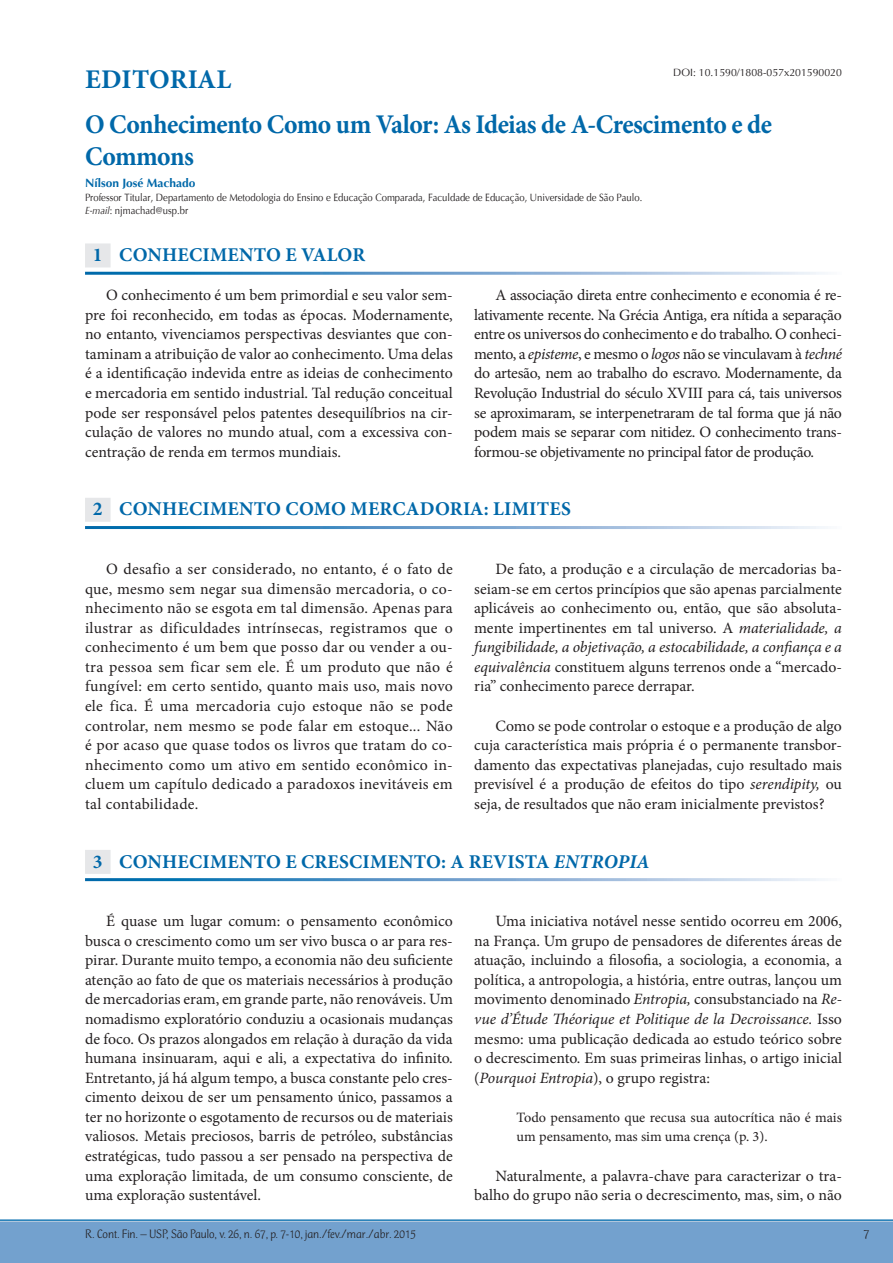
<style>
.page{position:relative;width:893px;height:1263px;background:#fff}
.page>*{position:absolute;margin:0;border:0;box-sizing:border-box;transform-origin:0 0}
.t1{font:700 27px/45.2px "Minion Pro";letter-spacing:-.02em;color:#0068a9}
.t2{font:700 27px "Minion Pro";letter-spacing:-.02em;color:#0068a9;scale:.95 1}
.t3{font:700 19.5px "Minion Pro";letter-spacing:.01em;color:#0068a9}
.t4{font:15.75px/19.5px "Minion Pro";color:#231f20;text-align:justify}
.t5{font:14.25px/19.5px "Minion Pro";color:#231f20}
.t6{font:300 13.5px "CT Mercurius Std";color:#231f20}
.t7{font:300 12.75px "CT Mercurius Std";color:#231f20}
.t8{font:700 12px "Optima";color:#0068a9}
.t9{font:10.5px/13.5px "Optima";color:#231f20;scale:.9 1}
.t10{font:10.5px "Optima";color:#231f20}
.s1{font-style:italic}
</style>
<div class="page">
<div style="left:0;top:1221px;width:892px;height:42px;background:#73a1ce"></div>
<hr style="left:0;top:1219px;width:892px;height:2px;background:#1c7bb7">
<div style="left:85px;top:243px;width:26px;height:24px;background:#e6e7e9"></div>
<div style="left:85px;top:498px;width:26px;height:24px;background:#e6e7e9"></div>
<div style="left:85px;top:850px;width:26px;height:24px;background:#e6e7e9"></div>
<p class="t10" style="left:673px;top:66px;width:170px">DOI: 10.1590/1808-057x201590020</p>
<h1 class="t1" style="left:85px;top:56px;width:688px">EDITORIAL<br>O Conhecimento Como um Valor: As Ideias de A-Crescimento e de</h1>
<h1 class="t2" style="left:85px;top:138px;width:116px">Commons</h1>
<p class="t8" style="left:85px;top:176px;width:112px">Nílson José Machado</p>
<p class="t9" style="left:85px;top:191px;width:621px">Professor Titular, Departamento de Metodologia do Ensino e Educação Comparada, Faculdade de Educação, Universidade de São Paulo.<br><span class="s1">E-mail</span>: njmachad@usp.br</p>
<p class="t3" style="left:93px;top:241px;width:274px">1 CONHECIMENTO E VALOR</p>
<p class="t4" style="left:85px;top:285px;width:369px;text-indent:21px">O conhecimento é um bem primordial e seu valor sem&shy;pre foi reconhecido, em todas as épocas. Modernamente, no entanto, vivenciamos perspectivas desviantes que con&shy;taminam a atribuição de valor ao conhecimento. Uma delas é a identificação indevida entre as ideias de conhecimento e mercadoria em sentido industrial. Tal redução conceitual pode ser responsável pelos patentes desequilíbrios na cir&shy;culação de valores no mundo atual, com a excessiva con&shy;centração de renda em termos mundiais.</p>
<p class="t4" style="left:474px;top:285px;width:369px;text-indent:21px">A associação direta entre conhecimento e economia é re&shy;lativamente recente. Na Grécia Antiga, era nítida a separação entre os universos do conhecimento e do trabalho. O conheci&shy;mento, a <span class="s1">episteme</span>, e mesmo o <span class="s1">logos</span> não se vinculavam à <span class="s1">techné </span>do artesão, nem ao trabalho do escravo. Modernamente, da Revolução Industrial do século XVIII para cá, tais universos se aproximaram, se interpenetraram de tal forma que já não podem mais se separar com nitidez. O conhecimento trans&shy;formou-se objetivamente no principal fator de produção.</p>
<p class="t3" style="left:93px;top:495px;width:479px">2 CONHECIMENTO COMO MERCADORIA: LIMITES</p>
<p class="t4" style="left:85px;top:559px;width:369px;text-indent:21px">O desafio a ser considerado, no entanto, é o fato de que, mesmo sem negar sua dimensão mercadoria, o co&shy;nhecimento não se esgota em tal dimensão. Apenas para ilustrar as dificuldades intrínsecas, registramos que o conhecimento é um bem que posso dar ou vender a ou&shy;tra pessoa sem ficar sem ele. É um produto que não é fungível: em certo sentido, quanto mais uso, mais novo ele fica. É uma mercadoria cujo estoque não se pode controlar, nem mesmo se pode falar em estoque... Não é por acaso que quase todos os livros que tratam do co&shy;nhecimento como um ativo em sentido econômico in&shy;cluem um capítulo dedicado a paradoxos inevitáveis em tal contabilidade.</p>
<p class="t4" style="left:474px;top:559px;width:369px;text-indent:21px">De fato, a produção e a circulação de mercadorias ba&shy;seiam-se em certos princípios que são apenas parcialmente aplicáveis ao conhecimento ou, então, que são absoluta&shy;mente impertinentes em tal universo. A <span class="s1">materialidade, a fungibilidade, a objetivação, a estocabilidade, a confiança e a equivalência</span> constituem alguns terrenos onde a “mercado&shy;ria” conhecimento parece derrapar.</p>
<p class="t4" style="left:474px;top:716px;width:369px;text-indent:21px">Como se pode controlar o estoque e a produção de algo cuja característica mais própria é o permanente transbor&shy;damento das expectativas planejadas, cujo resultado mais previsível é a produção de efeitos do tipo <span class="s1">serendipity,</span> ou seja, de resultados que não eram inicialmente previstos?</p>
<p class="t3" style="left:93px;top:847px;width:558px">3 CONHECIMENTO E CRESCIMENTO: A REVISTA <span class="s1">ENTROPIA</span></p>
<p class="t4" style="left:85px;top:911px;width:369px;text-indent:21px">É quase um lugar comum: o pensamento econômico busca o crescimento como um ser vivo busca o ar para res&shy;pirar. Durante muito tempo, a economia não deu suficiente atenção ao fato de que os materiais necessários à produção de mercadorias eram, em grande parte, não renováveis. Um nomadismo exploratório conduziu a ocasionais mudanças de foco. Os prazos alongados em relação à duração da vida humana insinuaram, aqui e ali, a expectativa do infinito.<br>Entretanto, já há algum tempo, a busca constante pelo cres&shy;cimento deixou de ser um pensamento único, passamos a ter no horizonte o esgotamento de recursos ou de materiais valiosos. Metais preciosos, barris de petróleo, substâncias estratégicas, tudo passou a ser pensado na perspectiva de uma exploração limitada, de um consumo consciente, de uma exploração sustentável.</p>
<p class="t4" style="left:474px;top:911px;width:369px;text-indent:21px">Uma iniciativa notável nesse sentido ocorreu em 2006, na França. Um grupo de pensadores de diferentes áreas de atuação, incluindo a filosofia, a sociologia, a economia, a política, a antropologia, a história, entre outras, lançou um movimento denominado <span class="s1">Entropia,</span> consubstanciado na <span class="s1">Re&shy;vue d’Étude Théorique et Politique de la Decroissance.</span> Isso mesmo: uma publicação dedicada ao estudo teórico sobre o decrescimento. Em suas primeiras linhas, o artigo inicial (<span class="s1">Pourquoi Entropia</span>), o grupo registra:</p>
<p class="t5" style="left:517px;top:1107px;width:327px">Todo pensamento que recusa sua autocrítica não é mais um pensamento, mas sim uma crença (p. 3).</p>
<p class="t4" style="left:474px;top:1166px;width:369px;text-align:right">Naturalmente, a palavra-chave para caracterizar o tra&shy;balho do grupo não seria o decrescimento, mas, sim, o não</p>
<p class="t7" style="left:85px;top:1227px;width:332px">R. Cont. Fin. – USP, São Paulo, v. 26, n. 67, p. 7-10, jan./fev./mar./abr. 2015</p>
<p class="t6" style="left:863px;top:1227px;width:7px">7</p>
</div>
